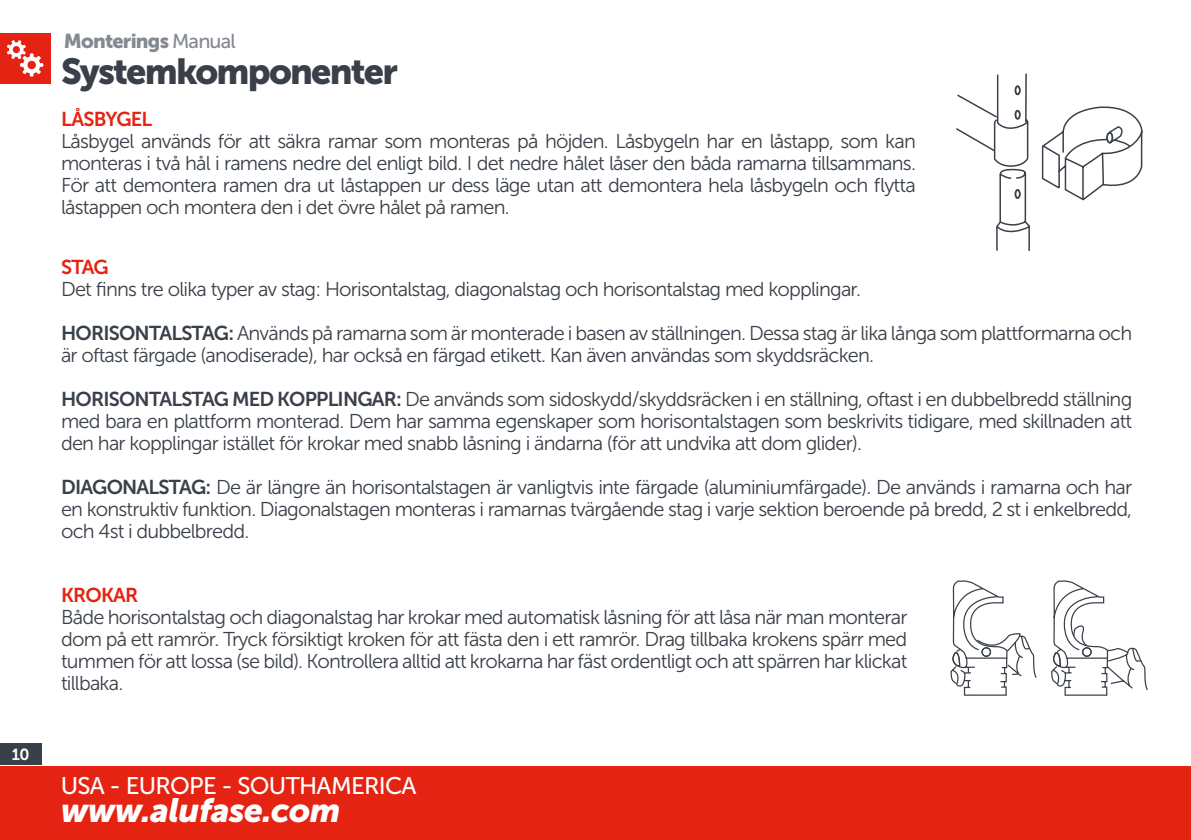
<style>
.page{position:relative;width:1191px;height:840px;background:#fff}
.page>*{position:absolute;margin:0;border:0;box-sizing:border-box;transform-origin:0 0}
.t1{font:36px "Museo Sans 900";letter-spacing:-.05em;color:#3a4049}
.t2{font:italic 33.6px "Museo Sans 900";letter-spacing:-.02em;color:#fff}
.t3{font:24px "Museo Sans 500";letter-spacing:-.03em;color:#fff}
.t4{font:20px/22px "Museo Sans 300";letter-spacing:-.04em;color:#3a4049;text-align:justify}
.t5{font:20px "Museo Sans 700";letter-spacing:-.04em;color:#e42313}
.t6{font:20px "Museo Sans 900";letter-spacing:-.04em;color:#848a90}
.t7{font:16px "Museo Sans 700";color:#fff}
.s1{font-family:"Museo Sans 500"}
.s2{font-family:"Museo Sans 700"}
</style>
<div class="page">
<div style="left:0;top:743px;width:41px;height:21px;background:#3a4049"></div>
<div style="left:0;top:765px;width:1191px;height:74px;background:#e42313"></div>
<div style="left:0;top:33px;width:50px;height:51px;background:#e42313"></div>
<svg style="left:7px;top:40px;width:36px;height:37px"></svg>
<svg style="left:956px;top:73px;width:187px;height:178px"></svg>
<svg style="left:950px;top:580px;width:198px;height:116px"></svg>
<p class="t7" style="left:12px;top:745px;width:19px">10</p>
<p class="t6" style="left:64px;top:30px;width:173px">Monterings <span class="s1">Manual</span></p>
<h1 class="t1" style="left:61px;top:51px;width:338px">Systemkomponenter</h1>
<p class="t5" style="left:61px;top:108px;width:93px">LÅSBYGEL</p>
<p class="t4" style="left:61px;top:130px;width:856px">Låsbygel används för att säkra ramar som monteras på höjden. Låsbygeln har en låstapp, som kan monteras i två hål i ramens nedre del enligt bild. I det nedre hålet låser den båda ramarna tillsammans.<br>För att demontera ramen dra ut låstappen ur dess läge utan att demontera hela låsbygeln och flytta låstappen och montera den i det övre hålet på ramen.</p>
<p class="t5" style="left:61px;top:256px;width:49px">STAG</p>
<p class="t4" style="left:61px;top:278px;width:801px">Det finns tre olika typer av stag: Horisontalstag, diagonalstag och horisontalstag med kopplingar.</p>
<p class="t4" style="left:61px;top:322px;width:1072px"><span class="s2">HORISONTALSTAG:</span> Används på ramarna som är monterade i basen av ställningen. Dessa stag är lika långa som plattformarna och är oftast färgade (anodiserade), har också en färgad etikett. Kan även användas som skyddsräcken.</p>
<p class="t4" style="left:61px;top:388px;width:1072px"><span class="s2">HORISONTALSTAG MED KOPPLINGAR:</span> De används som sidoskydd/skyddsräcken i en ställning, oftast i en dubbelbredd ställning med bara en plattform monterad. Dem har samma egenskaper som horisontalstagen som beskrivits tidigare, med skillnaden att den har kopplingar istället för krokar med snabb låsning i ändarna (för att undvika att dom glider).</p>
<p class="t4" style="left:61px;top:476px;width:1072px"><span class="s2">DIAGONALSTAG:</span> De är längre än horisontalstagen är vanligtvis inte färgade (aluminiumfärgade). De används i ramarna och har en konstruktiv funktion. Diagonalstagen monteras i ramarnas tvärgående stag i varje sektion beroende på bredd, 2 st i enkelbredd, och 4st i dubbelbredd.</p>
<p class="t5" style="left:61px;top:583px;width:79px">KROKAR</p>
<p class="t4" style="left:61px;top:605px;width:848px">Både horisontalstag och diagonalstag har krokar med automatisk låsning för att låsa när man monterar dom på ett ramrör. Tryck försiktigt kroken för att fästa den i ett ramrör. Drag tillbaka krokens spärr med tummen för att lossa (se bild). Kontrollera alltid att krokarna har fäst ordentligt och att spärren har klickat tillbaka.</p>
<p class="t3" style="left:61px;top:771px;width:357px">USA - EUROPE - SOUTHAMERICA</p>
<h2 class="t2" style="left:61px;top:791px;width:281px">www.alufase.com</h2>
</div>
